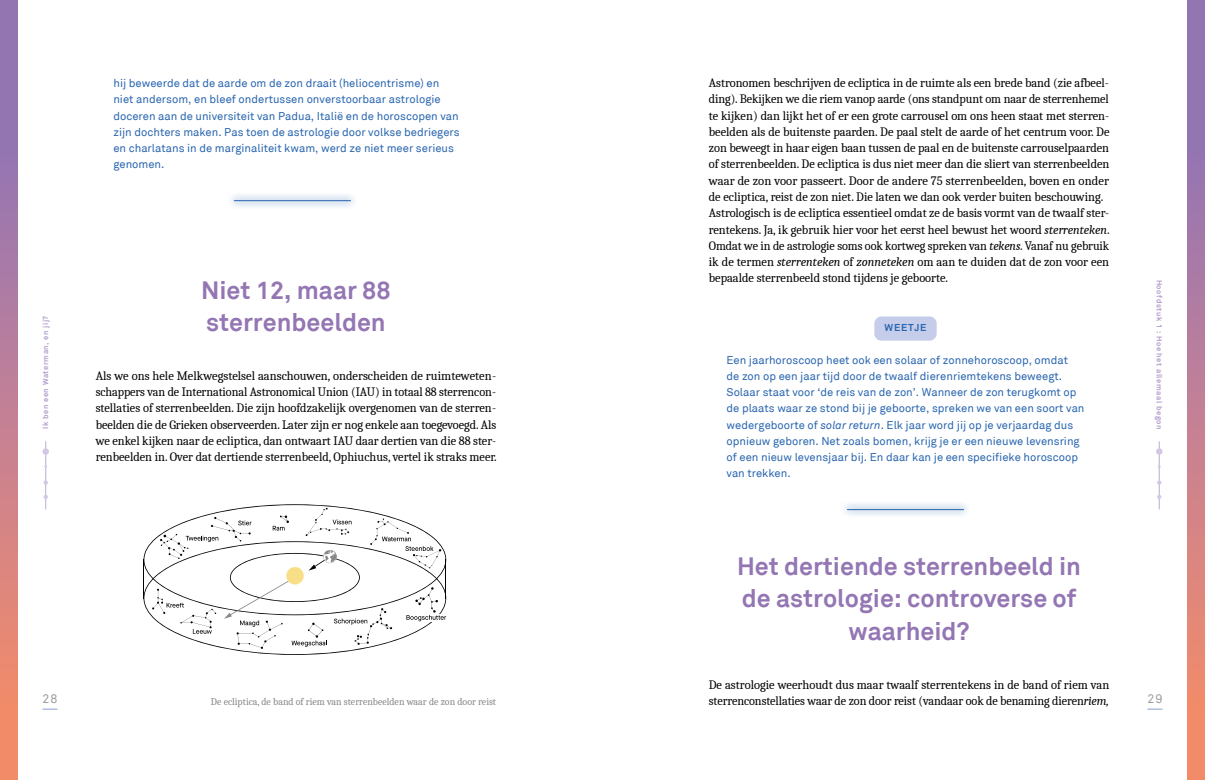
<style>
.page{position:relative;width:1205px;height:780px;background:#fff}
.page>*{position:absolute;margin:0;border:0;box-sizing:border-box;transform-origin:0 0}
.t1{font:700 25px/32.5px "Akkurat";color:#9376b3;text-align:center}
.t2{font:12.5px/16.2px "Caladea";color:#000}
.t3{font:12.5px "Akkurat";color:#9d9d9c}
.t4{font:11.25px/16.2px "Akkurat";color:#2a66af}
.t5{font:10px "Caladea";color:#878787}
.t6{font:700 10px "Akkurat";letter-spacing:.075em;color:#2a66af}
.t7{font:700 7.5px "Akkurat";letter-spacing:.075em;color:#b19ecc}
.s1{font-style:italic}
</style>
<div class="page">
<svg style="left:43px;top:708px;width:14px;height:1px"></svg>
<svg style="left:1147px;top:708px;width:15px;height:1px"></svg>
<hr style="left:1159px;top:441px;width:1px;height:68px;background:#bcacd4">
<svg style="left:1157px;top:480px;width:4px;height:4px"></svg>
<svg style="left:1156px;top:448px;width:6px;height:6px"></svg>
<svg style="left:1157px;top:494px;width:4px;height:5px"></svg>
<hr style="left:45px;top:441px;width:1px;height:68px;background:#bcacd4">
<svg style="left:44px;top:480px;width:4px;height:4px"></svg>
<svg style="left:43px;top:448px;width:6px;height:6px"></svg>
<svg style="left:44px;top:494px;width:4px;height:5px"></svg>
<div style="left:0;top:0;width:18px;height:780px;background:linear-gradient(to bottom,#8572c0,#f98d68)"></div>
<div style="left:1187px;top:0;width:18px;height:780px;background:linear-gradient(to bottom,#8572c0,#f98d68)"></div>
<div style="left:874px;top:316px;width:62px;height:24px;background:#c6cdea;border-radius:7px"></div>
<svg style="left:844px;top:503px;width:124px;height:13px"></svg>
<hr style="left:847px;top:509px;width:117px;height:1px;background:#2a66af">
<svg style="left:231px;top:194px;width:124px;height:14px;fill:#eaf0f7"></svg>
<hr style="left:234px;top:200px;width:117px;height:1px;background:#2a66af">
<svg style="left:144px;top:504px;width:302px;height:151px"></svg>
<p class="t7" style="left:41px;top:429px;width:114px;rotate:-90deg">Ik ben een Waterman, en jij?</p>
<p class="t4" style="left:113px;top:75px;width:348px">hij beweerde dat de aarde om de zon draait (heliocentrisme) en niet andersom, en bleef ondertussen onverstoorbaar astrologie doceren aan de universiteit van Padua, Italië en de horoscopen van zijn dochters maken. Pas toen de astrologie door volkse bedriegers en charlatans in de marginaliteit kwam, werd ze niet meer serieus genomen.</p>
<h1 class="t1" style="left:201px;top:273px;width:191px;text-align:left">Niet 12, maar 88 sterrenbeelden</h1>
<p class="t2" style="left:96px;top:367px;width:402px;text-align:justify">Als we ons hele Melkwegstelsel aanschouwen, onderscheiden de ruimteweten&shy;schappers van de International Astronomical Union (IAU) in totaal 88 sterrencon&shy;stellaties of sterrenbeelden. Die zijn hoofdzakelijk overgenomen van de sterren&shy;beelden die de Grieken observeerden. Later zijn er nog enkele aan toegevoegd. Als we enkel kijken naar de ecliptica, dan ontwaart IAU daar dertien van die 88 ster&shy;renbeelden in. Over dat dertiende sterrenbeeld, Ophiuchus, vertel ik straks meer.</p>
<p class="t2" style="left:709px;top:75px;width:402px">Astronomen beschrijven de ecliptica in de ruimte als een brede band (zie afbeel&shy;ding). Bekijken we die riem vanop aarde (ons standpunt om naar de sterrenhemel te kijken) dan lijkt het of er een grote carrousel om ons heen staat met sterren&shy;beelden als de buitenste paarden. De paal stelt de aarde of het centrum voor. De zon beweegt in haar eigen baan tussen de paal en de buitenste carrouselpaarden of sterrenbeelden. De ecliptica is dus niet meer dan die sliert van sterrenbeelden waar de zon voor passeert. Door de andere 75 sterrenbeelden, boven en onder de ecliptica, reist de zon niet. Die laten we dan ook verder buiten beschouwing.<br>Astrologisch is de ecliptica essentieel omdat ze de basis vormt van de twaalf ster&shy;rentekens. Ja, ik gebruik hier voor het eerst heel bewust het woord <span class="s1">sterrenteken</span>.<br>Omdat we in de astrologie soms ook kortweg spreken van <span class="s1">tekens</span>. Vanaf nu gebruik ik de termen <span class="s1">sterrenteken</span> of <span class="s1">zonneteken</span> om aan te duiden dat de zon voor een bepaalde sterrenbeeld stond tijdens je geboorte.</p>
<p class="t6" style="left:884px;top:321px;width:43px">WEETJE</p>
<p class="t4" style="left:726px;top:352px;width:359px">Een jaarhoroscoop heet ook een solaar of zonnehoroscoop, omdat<br>de zon op een jaar tijd door de twaalf dierenriemtekens beweegt.<br>Solaar staat voor ‘de reis van de zon’. Wanneer de zon terugkomt op de plaats waar ze stond bij je geboorte, spreken we van een soort van wedergeboorte of <span class="s1">solar return</span>. Elk jaar word jij op je verjaardag dus opnieuw geboren. Net zoals bomen, krijg je er een nieuwe levensring of een nieuw levensjaar bij. En daar kan je een specifieke horoscoop van trekken.</p>
<p class="t7" style="left:1164px;top:279px;width:151px;rotate:90deg">Hoofdstuk 1 : Hoe het allemaal begon</p>
<h1 class="t1" style="left:737px;top:550px;width:345px">Het dertiende sterrenbeeld in de astrologie: controverse of waarheid?</h1>
<p class="t2" style="left:709px;top:676px;width:402px">De astrologie weerhoudt dus maar twaalf sterrentekens in de band of riem van sterrenconstellaties waar de zon door reist (vandaar ook de benaming dieren<span class="s1">riem,</span></p>
<p class="t3" style="left:43px;top:691px;width:16px">28</p>
<p class="t3" style="left:1147px;top:691px;width:16px">29</p>
<p class="t5" style="left:211px;top:695px;width:287px">De ecliptica, de band of riem van sterrenbeelden waar de zon door reist</p>
</div>
